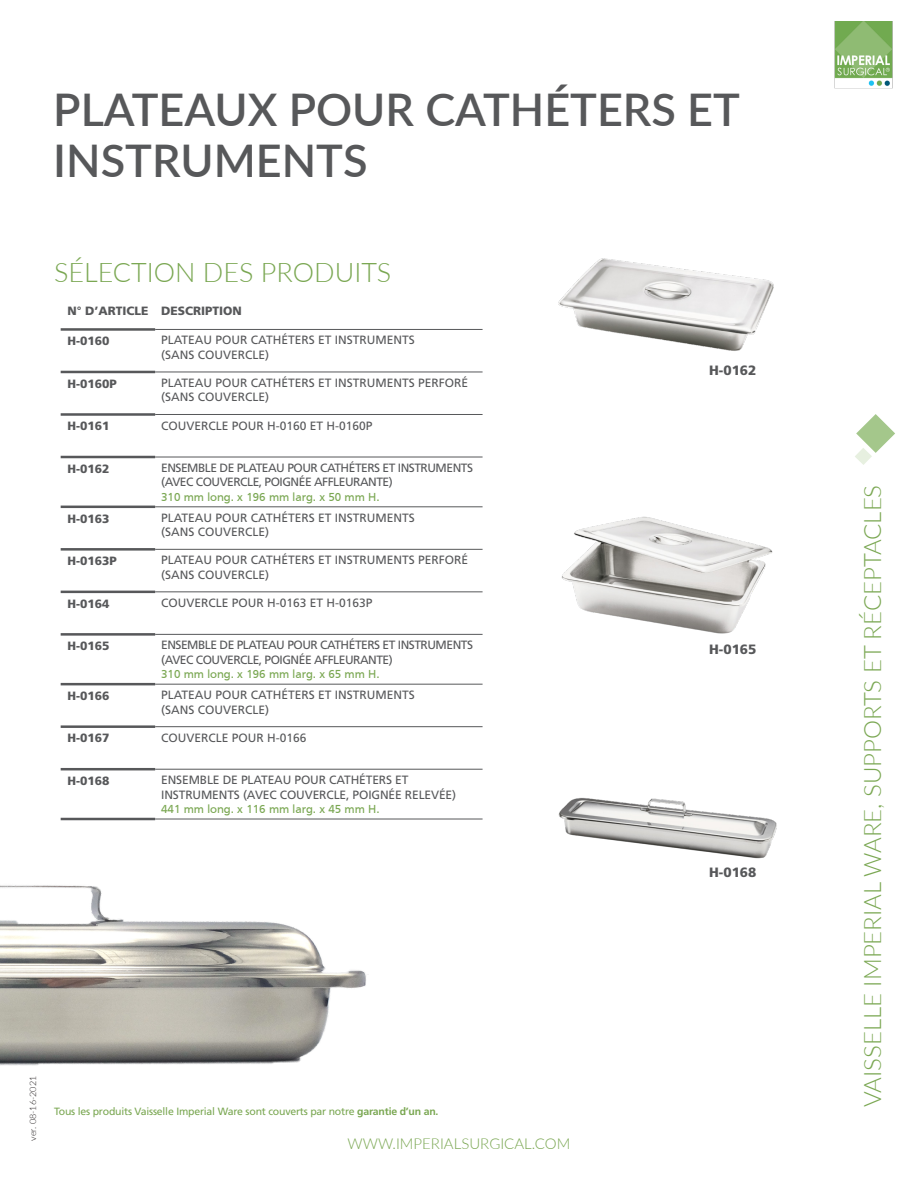
<style>
.page{position:relative;width:918px;height:1188px;background:#fff}
.page>*{position:absolute;margin:0;border:0;box-sizing:border-box;transform-origin:0 0}
.Title__A{font:600 45px/51px "Lato";color:#57585a}
.Sub-Title___A{font:300 27px "Lato";color:#7aa752}
.t1{font:300 24px "Lato";color:#7aa752}
.t2{font:300 15px "Lato";color:#7aa752}
.t3{font:900 13.5px "Frutiger LT Std";color:#57585a}
.t4{font:12px/14.4px "Frutiger LT Std";color:#57585a}
.t5{font:12px/14.4px "Frutiger LT Std";letter-spacing:-.04em;color:#57585a}
.Promotional_Text{font:900 12px "Frutiger LT Std";color:#57585a}
.t6{font:12px "Frutiger";color:#7aa752}
.t7{font:10.5px "Frutiger LT Std";letter-spacing:-.02em;color:#7aa752}
.t8{font:300 9px "Lato";color:#231f20}
.s1{font-weight:700}
</style>
<div class="page">
<svg style="left:855px;top:414px;width:40px;height:51px"></svg>
<img style="left:834px;top:21px;width:58px;height:68px">
<img style="left:0;top:885px;width:366px;height:181px">
<img style="left:558px;top:258px;width:216px;height:93px">
<img style="left:561px;top:516px;width:212px;height:118px">
<img style="left:558px;top:797px;width:219px;height:61px">
<hr style="left:61px;top:456px;width:94px;height:2px;background:#57585a">
<hr style="left:155px;top:506px;width:328px;height:1px;background:#57585a">
<hr style="left:155px;top:549px;width:328px;height:1px;background:#57585a">
<hr style="left:155px;top:591px;width:328px;height:1px;background:#57585a">
<hr style="left:155px;top:634px;width:328px;height:1px;background:#57585a">
<hr style="left:155px;top:684px;width:328px;height:1px;background:#57585a">
<hr style="left:155px;top:726px;width:328px;height:1px;background:#57585a">
<hr style="left:155px;top:769px;width:328px;height:1px;background:#57585a">
<hr style="left:155px;top:819px;width:328px;height:1px;background:#57585a">
<hr style="left:155px;top:457px;width:328px;height:1px;background:#57585a">
<hr style="left:61px;top:413px;width:94px;height:3px;background:#57585a">
<hr style="left:155px;top:414px;width:328px;height:1px;background:#57585a">
<hr style="left:61px;top:371px;width:94px;height:2px;background:#57585a">
<hr style="left:155px;top:372px;width:328px;height:1px;background:#57585a">
<hr style="left:61px;top:328px;width:94px;height:3px;background:#57585a">
<hr style="left:155px;top:329px;width:328px;height:1px;background:#57585a">
<hr style="left:61px;top:506px;width:94px;height:2px;background:#57585a">
<hr style="left:61px;top:548px;width:94px;height:3px;background:#57585a">
<hr style="left:61px;top:591px;width:94px;height:2px;background:#57585a">
<hr style="left:61px;top:633px;width:94px;height:3px;background:#57585a">
<hr style="left:61px;top:683px;width:94px;height:2px;background:#57585a">
<hr style="left:61px;top:725px;width:94px;height:3px;background:#57585a">
<hr style="left:61px;top:768px;width:94px;height:2px;background:#57585a">
<hr style="left:61px;top:818px;width:94px;height:2px;background:#57585a">
<p class="Title__A" style="left:53px;top:83px;width:688px">PLATEAUX POUR CATHÉTERS ET<br>INSTRUMENTS</p>
<p class="Sub-Title___A" style="left:54px;top:253px;width:339px">SÉLECTION DES PRODUITS</p>
<p class="Promotional_Text" style="left:67px;top:304px;width:82px">N° D’ARTICLE</p>
<p class="Promotional_Text" style="left:161px;top:304px;width:82px">DESCRIPTION</p>
<p class="Promotional_Text" style="left:67px;top:334px;width:44px">H-0160</p>
<p class="t4" style="left:161px;top:333px;width:255px">PLATEAU POUR CATHÉTERS ET INSTRUMENTS (SANS COUVERCLE)</p>
<p class="Promotional_Text" style="left:67px;top:376px;width:51px">H-0160P</p>
<p class="t4" style="left:161px;top:376px;width:308px">PLATEAU POUR CATHÉTERS ET INSTRUMENTS PERFORÉ (SANS COUVERCLE)</p>
<p class="Promotional_Text" style="left:67px;top:419px;width:44px">H-0161</p>
<p class="t4" style="left:161px;top:418px;width:213px">COUVERCLE POUR H-0160 ET H-0160P</p>
<p class="Promotional_Text" style="left:67px;top:461px;width:44px">H-0162</p>
<p class="t5" style="left:161px;top:461px;width:313px">ENSEMBLE DE PLATEAU POUR CATHÉTERS ET INSTRUMENTS (AVEC COUVERCLE, POIGNÉE AFFLEURANTE)</p>
<p class="t6" style="left:161px;top:490px;width:220px">310 mm long. x 196 mm larg. x 50 mm H.</p>
<p class="Promotional_Text" style="left:67px;top:511px;width:44px">H-0163</p>
<p class="t4" style="left:161px;top:511px;width:255px">PLATEAU POUR CATHÉTERS ET INSTRUMENTS</p>
<p class="t4" style="left:161px;top:525px;width:109px">(SANS COUVERCLE)</p>
<p class="Promotional_Text" style="left:67px;top:554px;width:51px">H-0163P</p>
<p class="t4" style="left:161px;top:553px;width:308px">PLATEAU POUR CATHÉTERS ET INSTRUMENTS PERFORÉ</p>
<p class="t4" style="left:161px;top:567px;width:109px">(SANS COUVERCLE)</p>
<p class="Promotional_Text" style="left:67px;top:596px;width:44px">H-0164</p>
<p class="t4" style="left:161px;top:596px;width:213px">COUVERCLE POUR H-0163 ET H-0163P</p>
<p class="Promotional_Text" style="left:67px;top:639px;width:44px">H-0165</p>
<p class="t5" style="left:161px;top:638px;width:313px">ENSEMBLE DE PLATEAU POUR CATHÉTERS ET INSTRUMENTS (AVEC COUVERCLE, POIGNÉE AFFLEURANTE)</p>
<p class="t6" style="left:161px;top:667px;width:220px">310 mm long. x 196 mm larg. x 65 mm H.</p>
<p class="Promotional_Text" style="left:67px;top:689px;width:44px">H-0166</p>
<p class="t4" style="left:161px;top:688px;width:255px">PLATEAU POUR CATHÉTERS ET INSTRUMENTS</p>
<p class="t4" style="left:161px;top:702px;width:109px">(SANS COUVERCLE)</p>
<p class="Promotional_Text" style="left:67px;top:731px;width:44px">H-0167</p>
<p class="t4" style="left:161px;top:730px;width:147px">COUVERCLE POUR H-0166</p>
<p class="Promotional_Text" style="left:67px;top:774px;width:44px">H-0168</p>
<p class="t4" style="left:161px;top:773px;width:297px">ENSEMBLE DE PLATEAU POUR CATHÉTERS ET<br>INSTRUMENTS (AVEC COUVERCLE, POIGNÉE RELEVÉE)</p>
<p class="t6" style="left:161px;top:802px;width:220px">441 mm long. x 116 mm larg. x 45 mm H.</p>
<p class="t3" style="left:709px;top:363px;width:49px">H-0162</p>
<p class="t3" style="left:709px;top:642px;width:49px">H-0165</p>
<p class="t3" style="left:709px;top:864px;width:49px">H-0168</p>
<p class="t8" style="left:27px;top:1141px;width:66px;rotate:-90deg">ver. 08-16-2021</p>
<p class="t7" style="left:54px;top:1105px;width:386px">Tous les produits Vaisselle Imperial Ware sont couverts par notre <span class="s1">garantie d’un an.</span></p>
<p class="t2" style="left:348px;top:1133px;width:224px">WWW.IMPERIALSURGICAL.COM</p>
<h3 class="t1" style="left:856px;top:1107px;width:624px;rotate:-90deg">VAISSELLE IMPERIAL WARE, SUPPORTS ET RÉCEPTACLES</h3>
</div>
